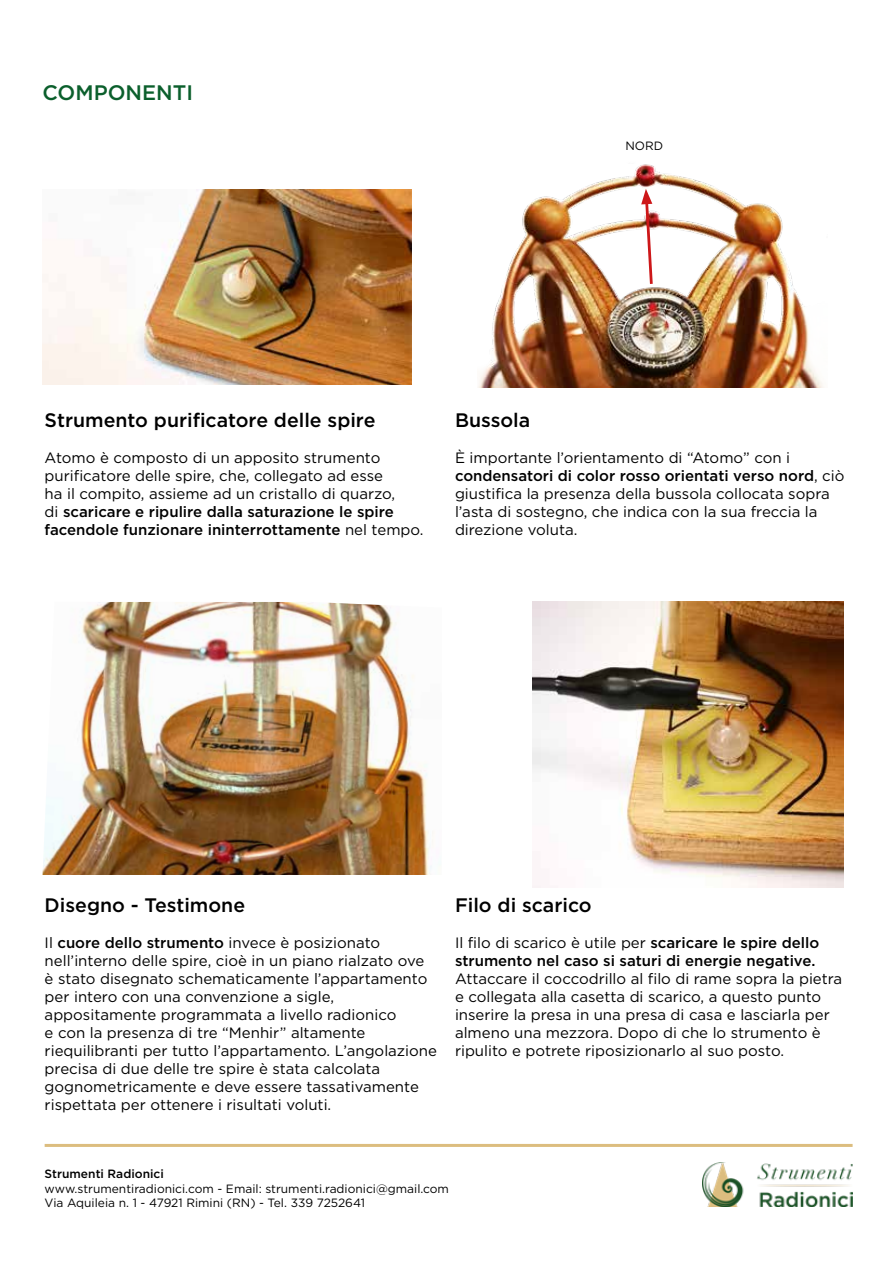
<style>
.page{position:relative;width:893px;height:1263px;background:#fff}
.page>*{position:absolute;margin:0;border:0;box-sizing:border-box;transform-origin:0 0}
.t1{font:500 21px "Gotham";color:#0b5f2c}
.t2{font:500 19.5px "Gotham";color:#000}
.t3{font:15px/18px "Gotham";color:#000}
.t4{font:500 15px/18px "Gotham";color:#000}
.t5{font:12px/14.4px "Gotham";color:#000}
.t6{font:500 12px "Gotham";color:#000}
.s1{font-weight:500}
.s2{font-weight:400}
</style>
<div class="page">
<img style="left:532px;top:602px;width:311px;height:286px">
<img style="left:43px;top:602px;width:390px;height:273px">
<img style="left:43px;top:189px;width:368px;height:196px">
<img style="left:702px;top:1162px;width:151px;height:45px">
<hr style="left:45px;top:1144px;width:808px;height:3px;background:#dcbd7f">
<img style="left:478px;top:164px;width:346px;height:224px">
<svg style="left:641px;top:189px;width:13px;height:98px"></svg>
<h1 class="t1" style="left:43px;top:81px;width:152px">COMPONENTI</h1>
<p class="t5" style="left:625px;top:139px;width:39px">NORD</p>
<h2 class="t2" style="left:45px;top:409px;width:332px">Strumento purificatore delle spire</h2>
<p class="t3" style="left:45px;top:448px;width:380px">Atomo è composto di un apposito strumento purificatore delle spire, che, collegato ad esse<br>ha il compito, assieme ad un cristallo di quarzo,<br>di <span class="s1">scaricare e ripulire dalla saturazione le spire facendole funzionare ininterrottamente</span> nel tempo.</p>
<h2 class="t2" style="left:455px;top:409px;width:77px">Bussola</h2>
<p class="t3" style="left:455px;top:448px;width:391px">È importante l’orientamento di “Atomo” con i <span class="s1">condensatori di color rosso orientati verso nord</span>, ciò giustifica la presenza della bussola collocata sopra l’asta di sostegno, che indica con la sua freccia la direzione voluta.</p>
<h2 class="t2" style="left:45px;top:894px;width:202px">Disegno - Testimone</h2>
<p class="t3" style="left:45px;top:934px;width:394px">Il <span class="s1">cuore dello strumento</span> invece è posizionato nell’interno delle spire, cioè in un piano rialzato ove<br>è stato disegnato schematicamente l’appartamento per intero con una convenzione a sigle, appositamente programmata a livello radionico<br>e con la presenza di tre “Menhir” altamente riequilibranti per tutto l’appartamento. L’angolazione precisa di due delle tre spire è stata calcolata gognometricamente e deve essere tassativamente rispettata per ottenere i risultati voluti.</p>
<h2 class="t2" style="left:455px;top:894px;width:138px">Filo di scarico</h2>
<p class="t4" style="left:455px;top:933px;width:366px"><span class="s2">Il filo di scarico è utile per</span> scaricare le spire dello strumento nel caso si saturi di energie negative.</p>
<p class="t3" style="left:455px;top:970px;width:389px">Attaccare il coccodrillo al filo di rame sopra la pietra e collegata alla casetta di scarico, a questo punto inserire la presa in una presa di casa e lasciarla per almeno una mezzora. Dopo di che lo strumento è ripulito e potrete riposizionarlo al suo posto.</p>
<p class="t6" style="left:45px;top:1167px;width:121px">Strumenti Radionici</p>
<p class="t5" style="left:45px;top:1181px;width:406px">www.strumentiradionici.com - Email: strumenti.radionici@gmail.com<br>Via Aquileia n. 1 - 47921 Rimini (RN) - Tel. 339 7252641</p>
</div>
